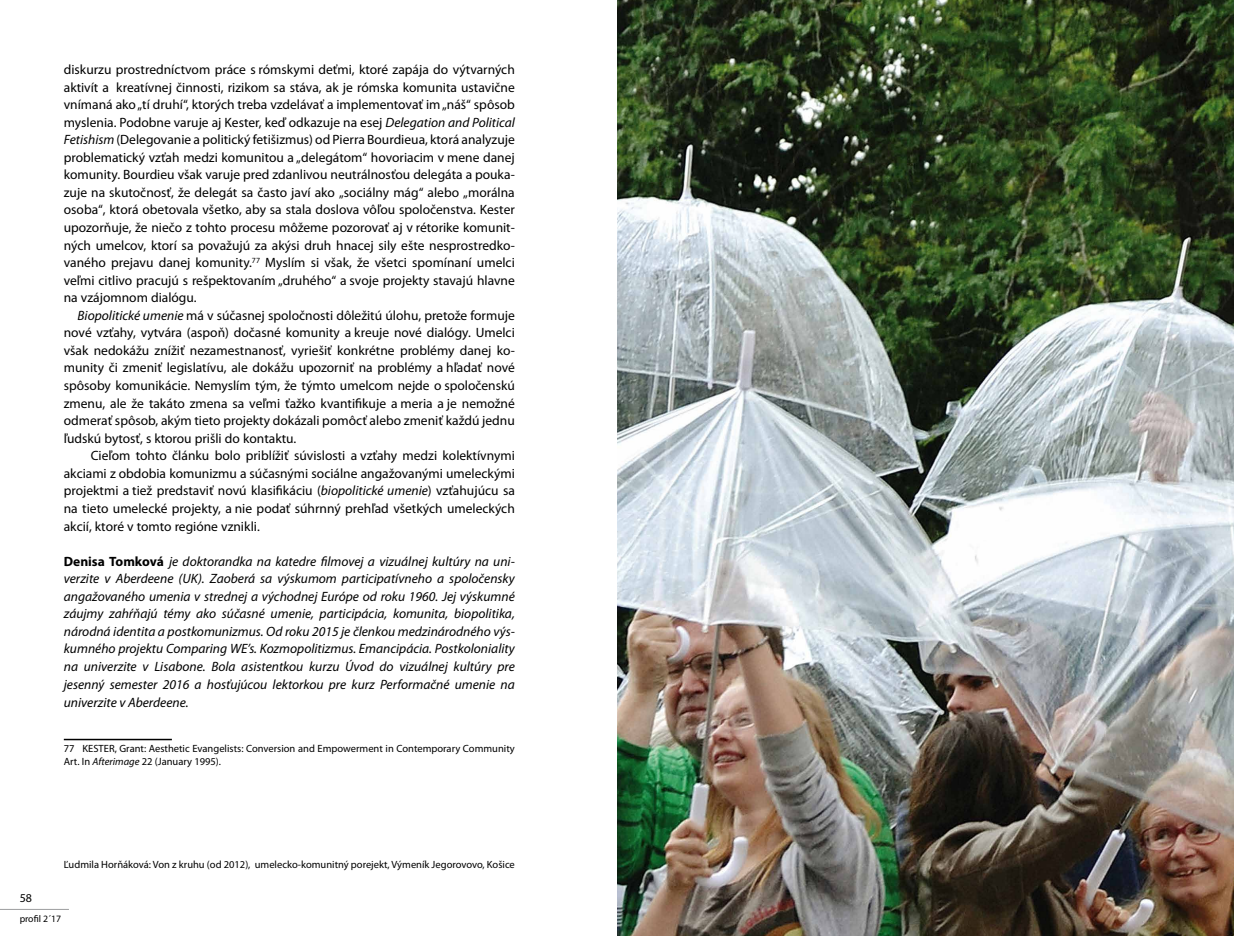
<style>
.page{position:relative;width:1234px;height:936px;background:#fff}
.page>*{position:absolute;margin:0;border:0;box-sizing:border-box;transform-origin:0 0}
.t1{font:13.5px/17.5px "Myriad Pro";color:#000;text-align:justify}
.t2{font:italic 13.5px/17.5px "Myriad Pro";color:#000;text-align:justify}
.t3{font:12px "Myriad Pro";color:#000}
.t4{font:10.5px/12.6px "Myriad Pro";color:#000}
.t5{font:9.75px "Myriad Pro";color:#000}
.s1{font-style:italic}
.s2{font-weight:700;font-style:normal}
</style>
<div class="page">
<hr style="left:0;top:908px;width:69px;height:1px;background:#9c9e9f">
<img style="left:617px;top:0;width:616px;height:935px">
<hr style="left:64px;top:738px;width:108px;height:2px;background:#000">
<p class="t1" style="left:64px;top:61px;width:452px">diskurzu prostredníctvom práce s rómskymi deťmi, ktoré zapája do výtvarných aktivít a kreatívnej činnosti, rizikom sa stáva, ak je rómska komunita ustavične vnímaná ako „tí druhí“, ktorých treba vzdelávať a implementovať im „náš“ spôsob myslenia. Podobne varuje aj Kester, keď odkazuje na esej <span class="s1">Delegation and Political Fetishism</span> (Delegovanie a politický fetišizmus) od Pierra Bourdieua, ktorá analyzuje problematický vzťah medzi komunitou a „delegátom“ hovoriacim v mene danej komunity. Bourdieu však varuje pred zdanlivou neutrálnosťou delegáta a pouka&shy;zuje na skutočnosť, že delegát sa často javí ako „sociálny mág“ alebo „morálna osoba“, ktorá obetovala všetko, aby sa stala doslova vôľou spoločenstva. Kester upozorňuje, že niečo z tohto procesu môžeme pozorovať aj v rétorike komunit&shy;ných umelcov, ktorí sa považujú za akýsi druh hnacej sily ešte nesprostredko&shy;vaného prejavu danej komunity.<sup>77</sup> Myslím si však, že všetci spomínaní umelci veľmi citlivo pracujú s rešpektovaním „druhého“ a svoje projekty stavajú hlavne na vzájomnom dialógu.</p>
<p class="t1" style="left:64px;top:307px;width:452px;text-indent:14px"><span class="s1">Biopolitické umenie</span> má v súčasnej spoločnosti dôležitú úlohu, pretože formuje nové vzťahy, vytvára (aspoň) dočasné komunity a kreuje nové dialógy. Umelci však nedokážu znížiť nezamestnanosť, vyriešiť konkrétne problémy danej ko&shy;munity či zmeniť legislatívu, ale dokážu upozorniť na problémy a hľadať nové spôsoby komunikácie. Nemyslím tým, že týmto umelcom nejde o spoločenskú zmenu, ale že takáto zmena sa veľmi ťažko kvantifikuje a meria a je nemožné odmerať spôsob, akým tieto projekty dokázali pomôcť alebo zmeniť každú jednu ľudskú bytosť, s ktorou prišli do kontaktu.</p>
<p class="t1" style="left:64px;top:447px;width:452px;text-indent:27px">Cieľom tohto článku bolo priblížiť súvislosti a vzťahy medzi kolektívnymi akciami z obdobia komunizmu a súčasnými sociálne angažovanými umeleckými projektmi a tiež predstaviť novú klasifikáciu (<span class="s1">biopolitické umenie</span>) vzťahujúcu sa na tieto umelecké projekty, a nie podať súhrnný prehľad všetkých umeleckých akcií, ktoré v tomto regióne vznikli.</p>
<p class="t2" style="left:64px;top:552px;width:452px"><span class="s2">Denisa Tomková</span> je doktorandka na katedre filmovej a vizuálnej kultúry na uni&shy;verzite v Aberdeene (UK). Zaoberá sa výskumom participatívneho a spoločensky angažovaného umenia v strednej a východnej Európe od roku 1960. Jej výskumné záujmy zahŕňajú témy ako súčasné umenie, participácia, komunita, biopolitika, národná identita a postkomunizmus. Od roku 2015 je členkou medzinárodného výs&shy;kumného projektu Comparing WE’s. Kozmopolitizmus. Emancipácia. Postkoloniality na univerzite v Lisabone. Bola asistentkou kurzu Úvod do vizuálnej kultúry pre jesenný semester 2016 a hosťujúcou lektorkou pre kurz Performačné umenie na univerzite v Aberdeene.</p>
<p class="t4" style="left:64px;top:742px;width:452px">77 KESTER, Grant: Aesthetic Evangelists: Conversion and Empowerment in Contemporary Community<br>Art. In <span class="s1">Afterimage</span> 22 (January 1995).</p>
<p class="t3" style="left:20px;top:891px;width:14px">58</p>
<p class="t4" style="left:64px;top:858px;width:452px">Ľudmila Horňáková: Von z kruhu (od 2012), umelecko-komunitný porejekt, Výmeník Jegorovovo, Košice</p>
<p class="t5" style="left:20px;top:913px;width:43px">profil 2´17</p>
</div>
